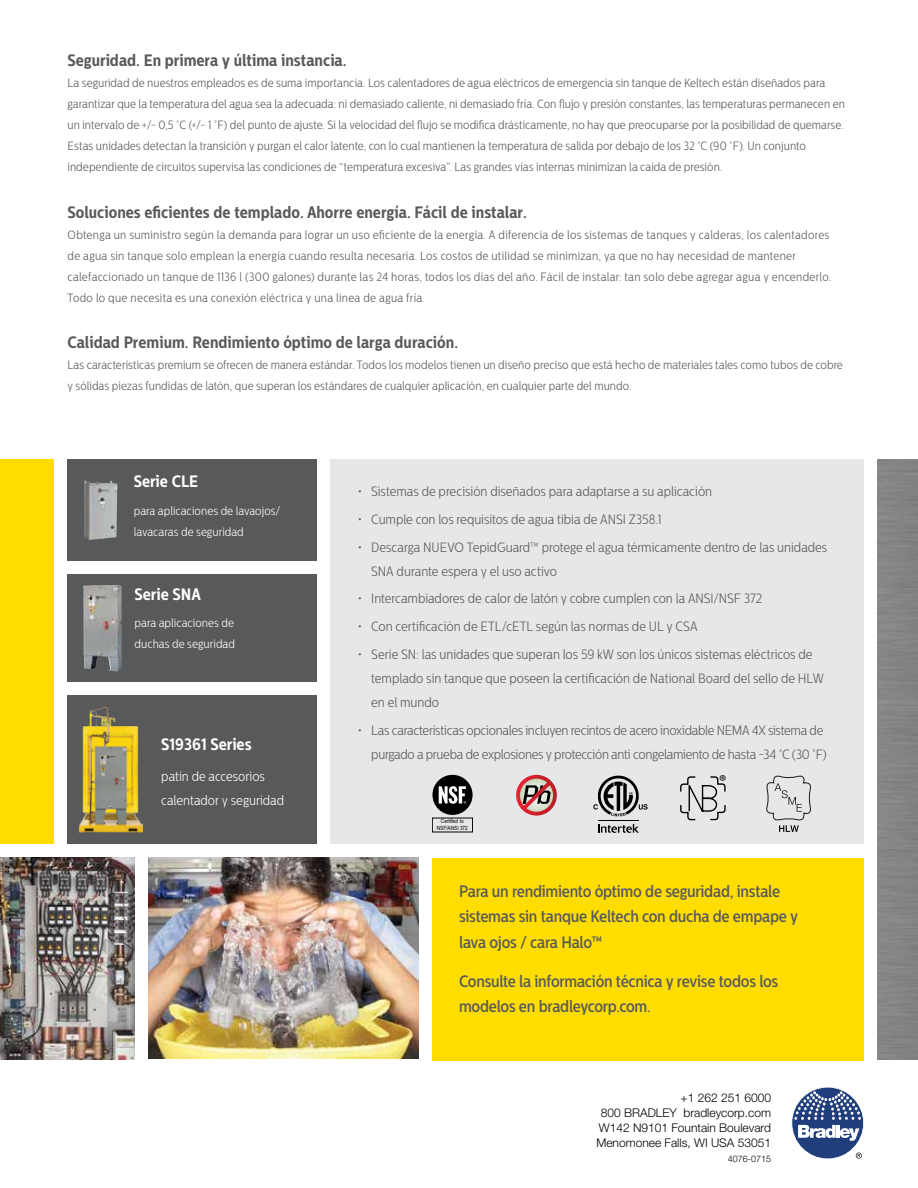
<style>
.page{position:relative;width:918px;height:1188px;background:#fff}
.page>*{position:absolute;margin:0;border:0;box-sizing:border-box;transform-origin:0 0}
.t1{font:17.4px "Myriad Pro";color:#000}
.t2{font:500 16.5px/25.5px "Centrale Sans Cnd";letter-spacing:-.015em;color:#58595b}
.t3{font:700 16.5px "Centrale Sans Cnd";color:#58595b}
.t4{font:700 16.5px "Centrale Sans Cnd";color:#fff}
.t5{font:300 13.5px/24px "Centrale Sans Cnd";letter-spacing:-.005em;color:#58595b}
.t6{font:300 13.5px/24px "Centrale Sans Cnd";color:#fff}
.t7{font:300 12px/21px "Centrale Sans Cnd";letter-spacing:.005em;color:#58595b}
.t8{font:300 12px/21px "Centrale Sans Cnd";letter-spacing:.025em;color:#58595b}
.t9{font:300 12px/15px "Helvetica Neue";color:#000;text-align:right}
.t10{font:300 12px/21px "Centrale Sans Cnd";letter-spacing:.005em;color:#fff}
.t11{font:300 9px "Helvetica Neue";color:#000}
.t12{font:5.85px/6.9px "Arial Narrow";color:#000;text-align:center}
</style>
<div class="page">
<div style="left:432px;top:858px;width:432px;height:202px;background:#fd0"></div>
<div style="left:331px;top:459px;width:533px;height:385px;background:#e6e7e8"></div>
<img style="left:0;top:857px;width:135px;height:202px">
<img style="left:148px;top:858px;width:270px;height:201px">
<svg style="left:766px;top:776px;width:45px;height:56px"></svg>
<hr style="left:598px;top:820px;width:41px;height:1px;background:#000">
<svg style="left:598px;top:824px;width:41px;height:9px"></svg>
<svg style="left:593px;top:776px;width:55px;height:40px"></svg>
<svg style="left:680px;top:776px;width:46px;height:44px"></svg>
<svg style="left:516px;top:775px;width:41px;height:41px"></svg>
<div style="left:432px;top:775px;width:41px;height:40px;background:#000;border-radius:50%"></div>
<svg style="left:439px;top:786px;width:27px;height:18px"></svg>
<svg style="left:791px;top:1087px;width:73px;height:72px"></svg>
<div style="left:0;top:459px;width:54px;height:385px;background:#fd0"></div>
<div style="left:68px;top:459px;width:249px;height:101px;background:#58595b"></div>
<div style="left:68px;top:574px;width:249px;height:108px;background:#58595b"></div>
<div style="left:68px;top:695px;width:249px;height:149px;background:#58595b"></div>
<img style="left:84px;top:481px;width:33px;height:59px">
<img style="left:84px;top:585px;width:38px;height:86px">
<img style="left:79px;top:705px;width:64px;height:127px">
<h2 class="t3" style="left:68px;top:51px;width:281px">Seguridad. En primera y última instancia.</h2>
<p class="t7" style="left:68px;top:73px;width:779px">La seguridad de nuestros empleados es de suma importancia. Los calentadores de agua eléctricos de emergencia sin tanque de Keltech están diseñados para garantizar que la temperatura del agua sea la adecuada: ni demasiado caliente, ni demasiado fría. Con flujo y presión constantes, las temperaturas permanecen en un intervalo de +/- 0,5 °C (+/- 1 °F) del punto de ajuste. Si la velocidad del flujo se modifica drásticamente, no hay que preocuparse por la posibilidad de quemarse.<br>Estas unidades detectan la transición y purgan el calor latente, con lo cual mantienen la temperatura de salida por debajo de los 32 °C (90 °F). Un conjunto independiente de circuitos supervisa las condiciones de “temperatura excesiva”. Las grandes vías internas minimizan la caída de presión.</p>
<h2 class="t3" style="left:68px;top:202px;width:461px">Soluciones eficientes de templado. Ahorre energía. Fácil de instalar.</h2>
<p class="t8" style="left:68px;top:224px;width:765px">Obtenga un suministro según la demanda para lograr un uso eficiente de la energía. A diferencia de los sistemas de tanques y calderas, los calentadores de agua sin tanque solo emplean la energía cuando resulta necesaria. Los costos de utilidad se minimizan, ya que no hay necesidad de mantener calefaccionado un tanque de 1136 l (300 galones) durante las 24 horas, todos los días del año. Fácil de instalar: tan solo debe agregar agua y encenderlo.<br>Todo lo que necesita es una conexión eléctrica y una línea de agua fría.</p>
<h2 class="t3" style="left:68px;top:333px;width:392px">Calidad Premium. Rendimiento óptimo de larga duración.</h2>
<p class="t7" style="left:68px;top:355px;width:777px">Las características premium se ofrecen de manera estándar. Todos los modelos tienen un diseño preciso que está hecho de materiales tales como tubos de cobre y sólidas piezas fundidas de latón, que superan los estándares de cualquier aplicación, en cualquier parte del mundo.</p>
<h2 class="t4" style="left:134px;top:472px;width:66px">Serie CLE</h2>
<p class="t10" style="left:134px;top:500px;width:148px">para aplicaciones de lavaojos/ lavacaras de seguridad</p>
<h2 class="t4" style="left:135px;top:584px;width:68px">Serie SNA</h2>
<p class="t10" style="left:135px;top:613px;width:102px">para aplicaciones de duchas de seguridad</p>
<h2 class="t4" style="left:161px;top:734px;width:92px">S19361 Series</h2>
<p class="t6" style="left:161px;top:764px;width:124px">patín de accesorios calentador y seguridad</p>
<p class="t5" style="left:358px;top:479px;width:356px">• Sistemas de precisión diseñados para adaptarse a su aplicación</p>
<p class="t5" style="left:358px;top:507px;width:305px">• Cumple con los requisitos de agua tibia de ANSI Z358.1</p>
<p class="t5" style="left:371px;top:535px;width:458px;text-indent:-14px">• Descarga NUEVO TepidGuard™ protege el agua térmicamente dentro de las unidades<br>SNA durante espera y el uso activo</p>
<p class="t5" style="left:358px;top:587px;width:406px">• Intercambiadores de calor de latón y cobre cumplen con la ANSI/NSF 372</p>
<p class="t5" style="left:358px;top:615px;width:341px">• Con certificación de ETL/cETL según las normas de UL y CSA</p>
<p class="t5" style="left:371px;top:642px;width:454px;text-indent:-14px">• Serie SN: las unidades que superan los 59 kW son los únicos sistemas eléctricos de templado sin tanque que poseen la certificación de National Board del sello de HLW en el mundo</p>
<p class="t5" style="left:358px;top:718px;width:471px;text-align:right">• Las características opcionales incluyen recintos de acero inoxidable NEMA 4X sistema de purgado a prueba de explosiones y protección anti congelamiento de hasta -34 °C (30 °F)</p>
<p class="t12" style="left:437px;top:818px;width:33px">Certified to<br>NSF/ANSI 372</p>
<h1 class="t1" style="left:719px;top:771px;width:9px">®</h1>
<h2 class="t2" style="left:459px;top:878px;width:341px">Para un rendimiento óptimo de seguridad, instale sistemas sin tanque Keltech con ducha de empape y lava ojos / cara Halo™</h2>
<h2 class="t2" style="left:459px;top:968px;width:321px">Consulte la información técnica y revise todos los modelos en bradleycorp.com.</h2>
<p class="t9" style="left:596px;top:1090px;width:176px">+1 262 251 6000<br>800 BRADLEY bradleycorp.com<br>W142 N9101 Fountain Boulevard<br>Menomonee Falls, WI USA 53051</p>
<p class="t11" style="left:728px;top:1153px;width:45px">4076-0715</p>
</div>
